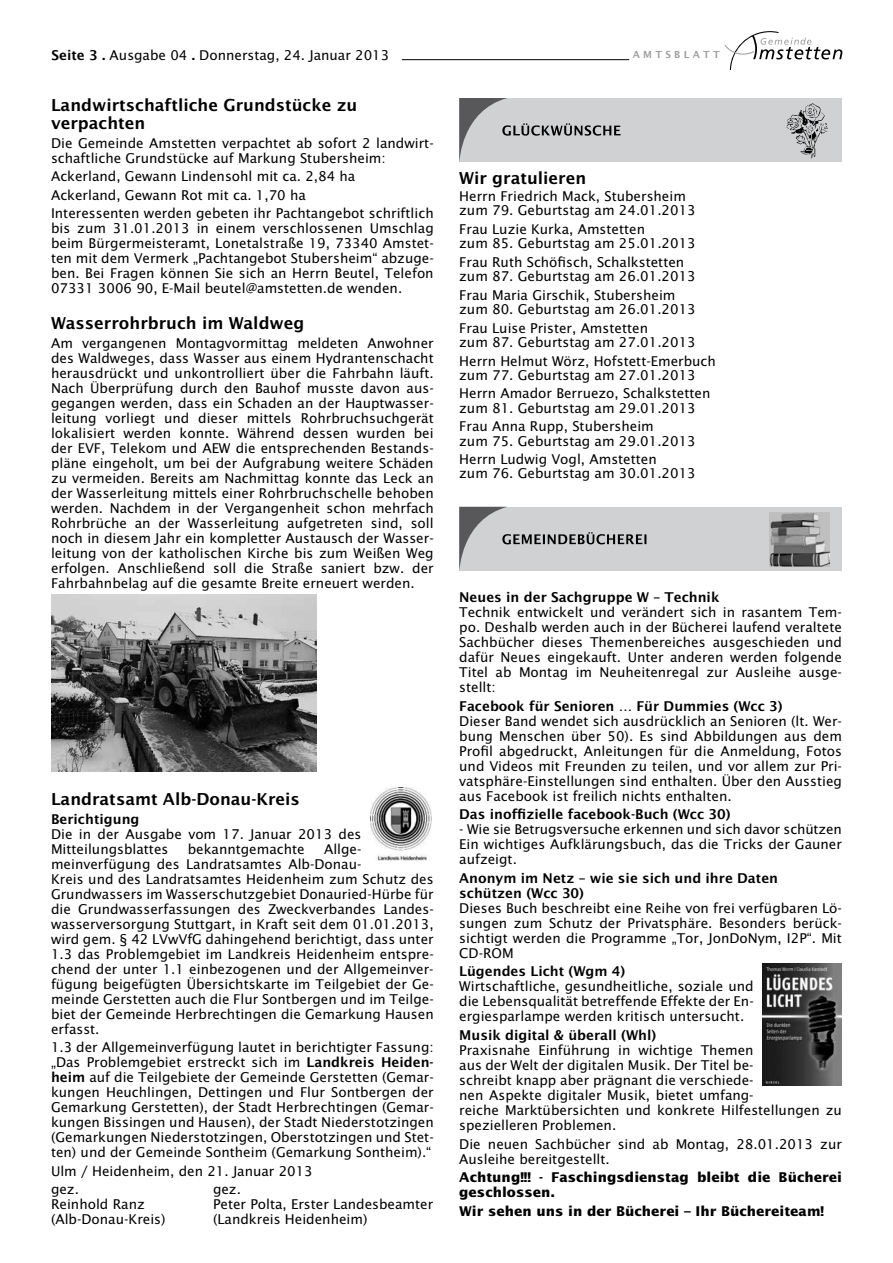
<style>
.page{position:relative;width:893px;height:1263px;background:#fff}
.page>*{position:absolute;margin:0;border:0;box-sizing:border-box;transform-origin:0 0}
.t1{font:16.5px/18px "Lucida Sans Demibold Roman";color:#000}
.t2{font:13.5px/15px "Lucida Sans";color:#000}
.t3{font:13.5px/15px "Lucida Sans Demibold Roman";color:#000}
.t4{font:700 13.5px/15px "Lucida Sans";color:#000}
.t5{font:9.75px "Lucida Sans Demibold Roman";letter-spacing:.34em;color:#9c9e9f}
.s1{font-family:"Lucida Sans Demibold Roman"}
</style>
<div class="page">
<svg style="left:724px;top:31px;width:118px;height:39px"></svg>
<hr style="left:402px;top:59px;width:227px;height:1px;background:#000">
<img style="left:51px;top:594px;width:266px;height:177px">
<div style="left:459px;top:98px;width:383px;height:64px;background:#d0d1d2"></div>
<svg style="left:459px;top:98px;width:162px;height:64px"></svg>
<img style="left:786px;top:103px;width:42px;height:55px">
<div style="left:459px;top:507px;width:383px;height:63px;background:#d0d1d2"></div>
<svg style="left:459px;top:507px;width:187px;height:63px"></svg>
<img style="left:769px;top:512px;width:60px;height:54px">
<img style="left:370px;top:788px;width:62px;height:72px">
<img style="left:762px;top:963px;width:80px;height:122px">
<p class="t2" style="left:51px;top:48px;width:339px"><span class="s1">Seite 3 .</span> Ausgabe 04 <span class="s1">.</span> Donnerstag, 24. Januar 2013</p>
<p class="t5" style="left:633px;top:48px;width:89px">AMTSBLATT</p>
<p class="t1" style="left:51px;top:96px;width:308px">Landwirtschaftliche Grundstücke zu verpachten</p>
<p class="t2" style="left:51px;top:135px;width:384px">Die Gemeinde Amstetten verpachtet ab sofort 2 landwirt&shy;schaftliche Grundstücke auf Markung Stubersheim:</p>
<p class="t2" style="left:51px;top:167px;width:384px;line-height:18.6px">Ackerland, Gewann Lindensohl mit ca. 2,84 ha<br>Ackerland, Gewann Rot mit ca. 1,70 ha<br>Interessenten werden gebeten ihr Pachtangebot schriftlich</p>
<p class="t2" style="left:51px;top:221px;width:384px;text-align:justify">bis zum 31.01.2013 in einem verschlossenen Umschlag beim Bürgermeisteramt, Lonetalstraße 19, 73340 Amstet&shy;ten mit dem Vermerk „Pachtangebot Stubersheim“ abzuge&shy;ben. Bei Fragen können Sie sich an Herrn Beutel, Telefon 07331 3006 90, E-Mail beutel@amstetten.de wenden.</p>
<p class="t1" style="left:51px;top:314px;width:255px">Wasserrohrbruch im Waldweg</p>
<p class="t2" style="left:51px;top:335px;width:384px;text-align:justify">Am vergangenen Montagvormittag meldeten Anwohner des Waldweges, dass Wasser aus einem Hydrantenschacht herausdrückt und unkontrolliert über die Fahrbahn läuft.<br>Nach Überprüfung durch den Bauhof musste davon aus&shy;gegangen werden, dass ein Schaden an der Hauptwasser&shy;leitung vorliegt und dieser mittels Rohrbruchsuchgerät lokalisiert werden konnte. Während dessen wurden bei der EVF, Telekom und AEW die entsprechenden Bestands&shy;pläne eingeholt, um bei der Aufgrabung weitere Schäden zu vermeiden. Bereits am Nachmittag konnte das Leck an der Wasserleitung mittels einer Rohrbruchschelle behoben werden. Nachdem in der Vergangenheit schon mehrfach Rohrbrüche an der Wasserleitung aufgetreten sind, soll noch in diesem Jahr ein kompletter Austausch der Wasser&shy;leitung von der katholischen Kirche bis zum Weißen Weg erfolgen. Anschließend soll die Straße saniert bzw. der Fahrbahnbelag auf die gesamte Breite erneuert werden.</p>
<p class="t1" style="left:459px;top:169px;width:129px">Wir gratulieren</p>
<p class="t2" style="left:459px;top:189px;width:238px;line-height:14.2px">Herrn Friedrich Mack, Stubersheim zum 79. Geburtstag am 24.01.2013</p>
<p class="t2" style="left:459px;top:222px;width:238px;line-height:14.2px">Frau Luzie Kurka, Amstetten<br>zum 85. Geburtstag am 25.01.2013</p>
<p class="t2" style="left:459px;top:255px;width:238px;line-height:14.2px">Frau Ruth Schöfisch, Schalkstetten zum 87. Geburtstag am 26.01.2013</p>
<p class="t2" style="left:459px;top:288px;width:238px;line-height:14.2px">Frau Maria Girschik, Stubersheim zum 80. Geburtstag am 26.01.2013</p>
<p class="t2" style="left:459px;top:321px;width:238px;line-height:14.2px">Frau Luise Prister, Amstetten<br>zum 87. Geburtstag am 27.01.2013</p>
<p class="t2" style="left:459px;top:354px;width:258px;line-height:14.2px">Herrn Helmut Wörz, Hofstett-Emerbuch zum 77. Geburtstag am 27.01.2013</p>
<p class="t2" style="left:459px;top:386px;width:253px;line-height:14.2px">Herrn Amador Berruezo, Schalkstetten zum 81. Geburtstag am 29.01.2013</p>
<p class="t2" style="left:459px;top:419px;width:238px;line-height:14.2px">Frau Anna Rupp, Stubersheim<br>zum 75. Geburtstag am 29.01.2013</p>
<p class="t2" style="left:459px;top:452px;width:238px;line-height:14.2px">Herrn Ludwig Vogl, Amstetten<br>zum 76. Geburtstag am 30.01.2013</p>
<p class="t3" style="left:459px;top:589px;width:262px">Neues in der Sachgruppe W – Technik</p>
<p class="t2" style="left:459px;top:604px;width:384px;text-align:justify">Technik entwickelt und verändert sich in rasantem Tem&shy;po. Deshalb werden auch in der Bücherei laufend veraltete Sachbücher dieses Themenbereiches ausgeschieden und dafür Neues eingekauft. Unter anderen werden folgende Titel ab Montag im Neuheitenregal zur Ausleihe ausge&shy;stellt:</p>
<p class="t3" style="left:459px;top:698px;width:325px">Facebook für Senioren … Für Dummies (Wcc 3)</p>
<p class="t2" style="left:459px;top:713px;width:384px;text-align:justify">Dieser Band wendet sich ausdrücklich an Senioren (lt. Wer&shy;bung Menschen über 50). Es sind Abbildungen aus dem Profil abgedruckt, Anleitungen für die Anmeldung, Fotos und Videos mit Freunden zu teilen, und vor allem zur Pri&shy;vatsphäre-Einstellungen sind enthalten. Über den Ausstieg aus Facebook ist freilich nichts enthalten.</p>
<p class="t3" style="left:459px;top:807px;width:273px">Das inoffizielle facebook-Buch (Wcc 30)</p>
<p class="t2" style="left:459px;top:822px;width:384px;text-align:justify">- Wie sie Betrugsversuche erkennen und sich davor schützen Ein wichtiges Aufklärungsbuch, das die Tricks der Gauner aufzeigt.</p>
<p class="t3" style="left:459px;top:870px;width:320px">Anonym im Netz – wie sie sich und ihre Daten schützen (Wcc 30)</p>
<p class="t2" style="left:459px;top:900px;width:384px;text-align:justify">Dieses Buch beschreibt eine Reihe von frei verfügbaren Lö&shy;sungen zum Schutz der Privatsphäre. Besonders berück&shy;sichtigt werden die Programme „Tor, JonDoNym, I2P“. Mit CD-ROM</p>
<p class="t3" style="left:459px;top:964px;width:168px">Lügendes Licht (Wgm 4)</p>
<p class="t2" style="left:459px;top:979px;width:296px;text-align:justify">Wirtschaftliche, gesundheitliche, soziale und die Lebensqualität betreffende Effekte der En&shy;ergiesparlampe werden kritisch untersucht.</p>
<p class="t3" style="left:459px;top:1027px;width:199px">Musik digital &amp; überall (Whl)</p>
<p class="t2" style="left:459px;top:1042px;width:384px">Praxisnahe Einführung in wichtige Themen<br>aus der Welt der digitalen Musik. Der Titel be-<br>schreibt knapp aber prägnant die verschiede-<br>nen Aspekte digitaler Musik, bietet umfang-<br>reiche Marktübersichten und konkrete Hilfestellungen zu spezielleren Problemen.</p>
<p class="t2" style="left:459px;top:1136px;width:384px">Die neuen Sachbücher sind ab Montag, 28.01.2013 zur<br>Ausleihe bereitgestellt.</p>
<p class="t4" style="left:459px;top:1169px;width:384px">Achtung!!! - Faschingsdienstag bleibt die Bücherei geschlossen.</p>
<p class="t4" style="left:459px;top:1203px;width:366px">Wir sehen uns in der Bücherei – Ihr Büchereiteam!</p>
<p class="t1" style="left:51px;top:790px;width:250px">Landratsamt Alb-Donau-Kreis</p>
<p class="t3" style="left:51px;top:811px;width:90px">Berichtigung</p>
<p class="t2" style="left:51px;top:826px;width:312px">Die in der Ausgabe vom 17. Januar 2013 des<br>Mitteilungsblattes</p>
<p class="t2" style="left:51px;top:841px;width:384px;text-indent:273px">Allge&shy;meinverfügung des Landratsamtes Alb-Donau-<br>Kreis und des Landratsamtes Heidenheim zum Schutz des Grundwassers im Wasserschutzgebiet Donauried-Hürbe für die Grundwasserfassungen des Zweckverbandes Landes&shy;wasserversorgung Stuttgart, in Kraft seit dem 01.01.2013, wird gem. § 42 LVwVfG dahingehend berichtigt, dass unter 1.3 das Problemgebiet im Landkreis Heidenheim entspre&shy;chend der unter 1.1 einbezogenen und der Allgemeinver&shy;fügung beigefügten Übersichtskarte im Teilgebiet der Ge&shy;meinde Gerstetten auch die Flur Sontbergen und im Teilge&shy;biet der Gemeinde Herbrechtingen die Gemarkung Hausen erfasst.</p>
<p class="t2" style="left:51px;top:1040px;width:384px;text-align:justify">1.3 der Allgemeinverfügung lautet in berichtigter Fassung: „Das Problemgebiet erstreckt sich im <span class="s1">Landkreis Heiden&shy;heim</span> auf die Teilgebiete der Gemeinde Gerstetten (Gemar&shy;kungen Heuchlingen, Dettingen und Flur Sontbergen der Gemarkung Gerstetten), der Stadt Herbrechtingen (Gemar&shy;kungen Bissingen und Hausen), der Stadt Niederstotzingen (Gemarkungen Niederstotzingen, Oberstotzingen und Stet&shy;ten) und der Gemeinde Sontheim (Gemarkung Sontheim).“</p>
<p class="t2" style="left:51px;top:1162px;width:263px;line-height:18.6px">Ulm / Heidenheim, den 21. Januar 2013 gez.</p>
<p class="t2" style="left:188px;top:841px;width:119px">bekanntgemachte</p>
<p class="t2" style="left:213px;top:1182px;width:29px">gez.</p>
<p class="t2" style="left:51px;top:1197px;width:95px">Reinhold Ranz</p>
<p class="t2" style="left:213px;top:1197px;width:222px">Peter Polta, Erster Landesbeamter</p>
<p class="t2" style="left:51px;top:1212px;width:116px">(Alb-Donau-Kreis)</p>
<p class="t2" style="left:213px;top:1212px;width:156px">(Landkreis Heidenheim)</p>
</div>
